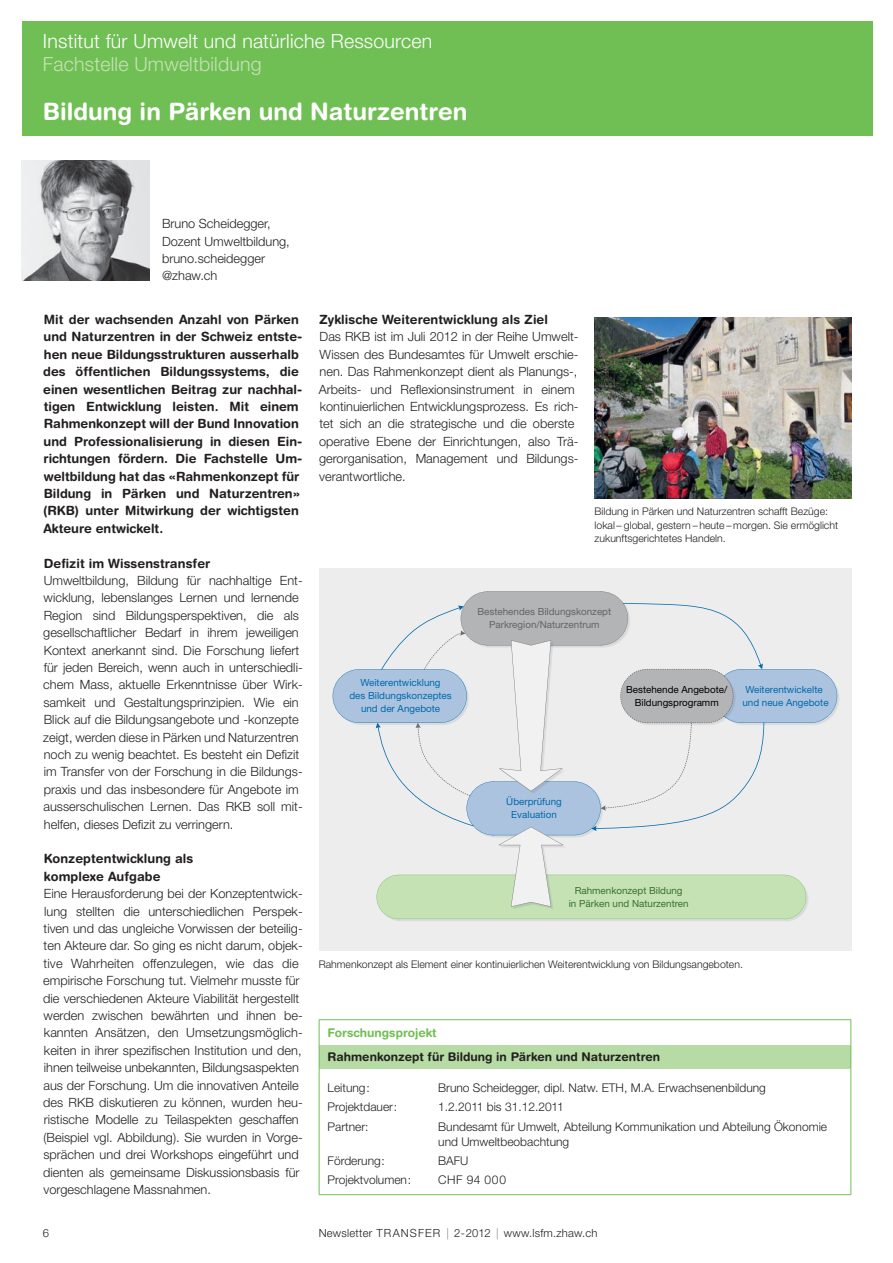
<style>
.page{position:relative;width:893px;height:1263px;background:#fff}
.page>*{position:absolute;margin:0;border:0;box-sizing:border-box;transform-origin:0 0}
.t1{font:700 24px "Helvetica Rounded LT Std";color:#fff}
.t2{font:300 19.5px "Helvetica Neue LT Std";letter-spacing:.01em;color:#fff}
.t3{font:300 19.5px "Helvetica Neue LT Std";letter-spacing:.01em;color:#c5e2b5}
.t4{font:300 12.75px/17.4px "Helvetica Neue LT Pro";color:#231f20}
.t5{font:700 12.75px/17.4px "Helvetica Rounded LT Std";color:#231f20}
.t6{font:300 12px/15px "Helvetica Neue LT Pro";color:#231f20}
.t7{font:700 12px "Helvetica Rounded LT Std";color:#231f20}
.t8{font:700 12px "Helvetica Rounded LT Std";color:#70bf54}
.t9{font:300 11.25px "Helvetica Neue LT Pro";letter-spacing:.02em;color:#231f20}
.t10{font:300 10.5px/13.5px "Helvetica Neue LT Pro";color:#231f20}
.t11{font:9.75px/12.9px "Helvetica Neue LT Pro";color:#0069aa;text-align:center}
.t12{font:9.75px/12.9px "Helvetica Neue LT Pro";color:#636466;text-align:center}
.t13{font:9.75px/12.9px "Helvetica Neue LT Pro";color:#39722e;text-align:center}
.t14{font:9.75px/12.9px "Helvetica Neue LT Pro";color:#000;text-align:center}
</style>
<div class="page">
<div style="left:22px;top:21px;width:850px;height:115px;background:#70bf54"></div>
<img style="left:22px;top:161px;width:127px;height:119px">
<div style="left:319px;top:1045px;width:531px;height:24px;background:#b6dba4"></div>
<hr style="left:319px;top:1019px;width:532px;height:1px;background:#70bf54">
<svg style="left:319px;top:1020px;width:1px;height:49px"></svg>
<svg style="left:850px;top:1020px;width:1px;height:49px"></svg>
<hr style="left:319px;top:1069px;width:1px;height:125px;background:#70bf54">
<hr style="left:850px;top:1069px;width:1px;height:125px;background:#70bf54">
<hr style="left:319px;top:1194px;width:532px;height:1px;background:#70bf54">
<img style="left:594px;top:317px;width:257px;height:181px">
<div style="left:319px;top:568px;width:532px;height:382px;background:#ededee"></div>
<svg style="left:332px;top:591px;width:507px;height:330px"></svg>
<h2 class="t2" style="left:43px;top:34px;width:391px">Institut für Umwelt und natürliche Ressourcen</h2>
<h2 class="t3" style="left:43px;top:57px;width:220px">Fachstelle Umweltbildung</h2>
<h1 class="t1" style="left:43px;top:103px;width:426px">Bildung in Pärken und Naturzentren</h1>
<p class="t4" style="left:162px;top:217px;width:129px">Bruno Scheidegger,<br>Dozent Umweltbildung, bruno.scheidegger @zhaw.ch</p>
<p class="t5" style="left:43px;top:312px;width:260px">Mit der wachsenden Anzahl von Pärken und Naturzentren in der Schweiz entste&shy;hen neue Bildungsstrukturen ausserhalb des öffentlichen Bildungssystems, die einen wesentlichen Beitrag zur nachhal&shy;tigen Entwicklung leisten. Mit einem Rahmenkonzept will der Bund Innovation und Professionalisierung in diesen Ein&shy;richtungen fördern. Die Fachstelle Um&shy;weltbildung hat das «Rahmenkonzept für Bildung in Pärken und Naturzentren» (RKB) unter Mitwirkung der wichtigsten Akteure entwickelt.</p>
<p class="t5" style="left:44px;top:556px;width:168px">Defizit im Wissenstransfer</p>
<p class="t4" style="left:43px;top:573px;width:261px">Umweltbildung, Bildung für nachhaltige Ent&shy;wicklung, lebenslanges Lernen und lernende Region sind Bildungsperspektiven, die als gesellschaftlicher Bedarf in ihrem jeweiligen Kontext anerkannt sind. Die Forschung liefert für jeden Bereich, wenn auch in unterschiedli&shy;chem Mass, aktuelle Erkenntnisse über Wirk&shy;samkeit und Gestaltungsprinzipien. Wie ein Blick auf die Bildungsangebote und -konzepte zeigt, werden diese in Pärken und Naturzentren noch zu wenig beachtet. Es besteht ein Defizit im Transfer von der Forschung in die Bildungs&shy;praxis und das insbesondere für Angebote im ausserschulischen Lernen. Das RKB soll mit&shy;helfen, dieses Defizit zu verringern.</p>
<p class="t5" style="left:44px;top:852px;width:151px">Konzeptentwicklung als komplexe Aufgabe</p>
<p class="t4" style="left:43px;top:887px;width:261px">Eine Herausforderung bei der Konzeptentwick&shy;lung stellten die unterschiedlichen Perspek&shy;tiven und das ungleiche Vorwissen der beteilig&shy;ten Akteure dar. So ging es nicht darum, objek&shy;tive Wahrheiten offenzulegen, wie das die empirische Forschung tut. Vielmehr musste für die verschiedenen Akteure Viabilität hergestellt werden zwischen bewährten und ihnen be - kannten Ansätzen, den Umsetzungsmöglich&shy;keiten in ihrer spezifischen Institution und den, ihnen teilweise unbekannten, Bildungsaspekten aus der Forschung. Um die innovativen Anteile des RKB diskutieren zu können, wurden heu&shy;ristische Modelle zu Teilaspekten geschaffen (Beispiel vgl. Abbildung). Sie wurden in Vorge&shy;sprächen und drei Workshops eingeführt und dienten als gemeinsame Diskussionsbasis für vorgeschlagene Massnahmen.</p>
<p class="t5" style="left:319px;top:312px;width:230px">Zyklische Weiterentwicklung als Ziel</p>
<p class="t4" style="left:319px;top:330px;width:261px">Das RKB ist im Juli 2012 in der Reihe Umwelt-Wissen des Bundesamtes für Umwelt erschie&shy;nen. Das Rahmenkonzept dient als Planungs-, Arbeits- und Reflexionsinstrument in einem kontinuierlichen Entwicklungsprozess. Es rich&shy;tet sich an die strategische und die oberste operative Ebene der Einrichtungen, also Trä&shy;gerorganisation, Management und Bildungs&shy;verantwortliche.</p>
<p class="t10" style="left:594px;top:506px;width:245px">Bildung in Pärken und Naturzentren schafft Bezüge: lokal – global, gestern – heute – morgen. Sie ermöglicht zukunftsgerichtetes Handeln.</p>
<p class="t11" style="left:349px;top:678px;width:104px">Weiterentwicklung<br>des Bildungskonzeptes und der Angebote</p>
<p class="t12" style="left:477px;top:606px;width:135px">Bestehendes Bildungskonzept<br>Parkregion/Naturzentrum</p>
<p class="t14" style="left:626px;top:684px;width:103px">Bestehende Angebote/<br>Bildungsprogramm</p>
<p class="t11" style="left:742px;top:684px;width:88px">Weiterentwickelte und neue Angebote</p>
<p class="t11" style="left:506px;top:797px;width:57px">Überprüfung<br>Evaluation</p>
<p class="t13" style="left:568px;top:885px;width:121px">Rahmenkonzept Bildung<br>in Pärken und Naturzentren</p>
<p class="t10" style="left:319px;top:959px;width:425px">Rahmenkonzept als Element einer kontinuierlichen Weiterentwicklung von Bildungsangeboten.</p>
<p class="t8" style="left:327px;top:1028px;width:110px">Forschungsprojekt</p>
<p class="t7" style="left:327px;top:1052px;width:334px">Rahmenkonzept für Bildung in Pärken und Naturzentren</p>
<p class="t6" style="left:327px;top:1082px;width:44px">Leitung:</p>
<p class="t6" style="left:438px;top:1082px;width:329px">Bruno Scheidegger, dipl. Natw. ETH, M.A. Erwachsenenbildung</p>
<p class="t6" style="left:327px;top:1101px;width:71px">Projektdauer:</p>
<p class="t6" style="left:438px;top:1101px;width:127px">1.2.2011 bis 31.12.2011</p>
<p class="t6" style="left:327px;top:1120px;width:42px">Partner:</p>
<p class="t6" style="left:438px;top:1120px;width:390px">Bundesamt für Umwelt, Abteilung Kommunikation und Abteilung Ökonomie und Umweltbeobachtung</p>
<p class="t6" style="left:327px;top:1155px;width:59px">Förderung:</p>
<p class="t6" style="left:438px;top:1155px;width:32px">BAFU</p>
<p class="t6" style="left:327px;top:1174px;width:85px">Projektvolumen:</p>
<p class="t6" style="left:438px;top:1174px;width:69px">CHF 94 000</p>
<p class="t9" style="left:43px;top:1229px;width:8px">6</p>
<p class="t9" style="left:319px;top:1229px;width:280px">Newsletter TRANSFER | 2-2012 | www.lsfm.zhaw.ch</p>
</div>
